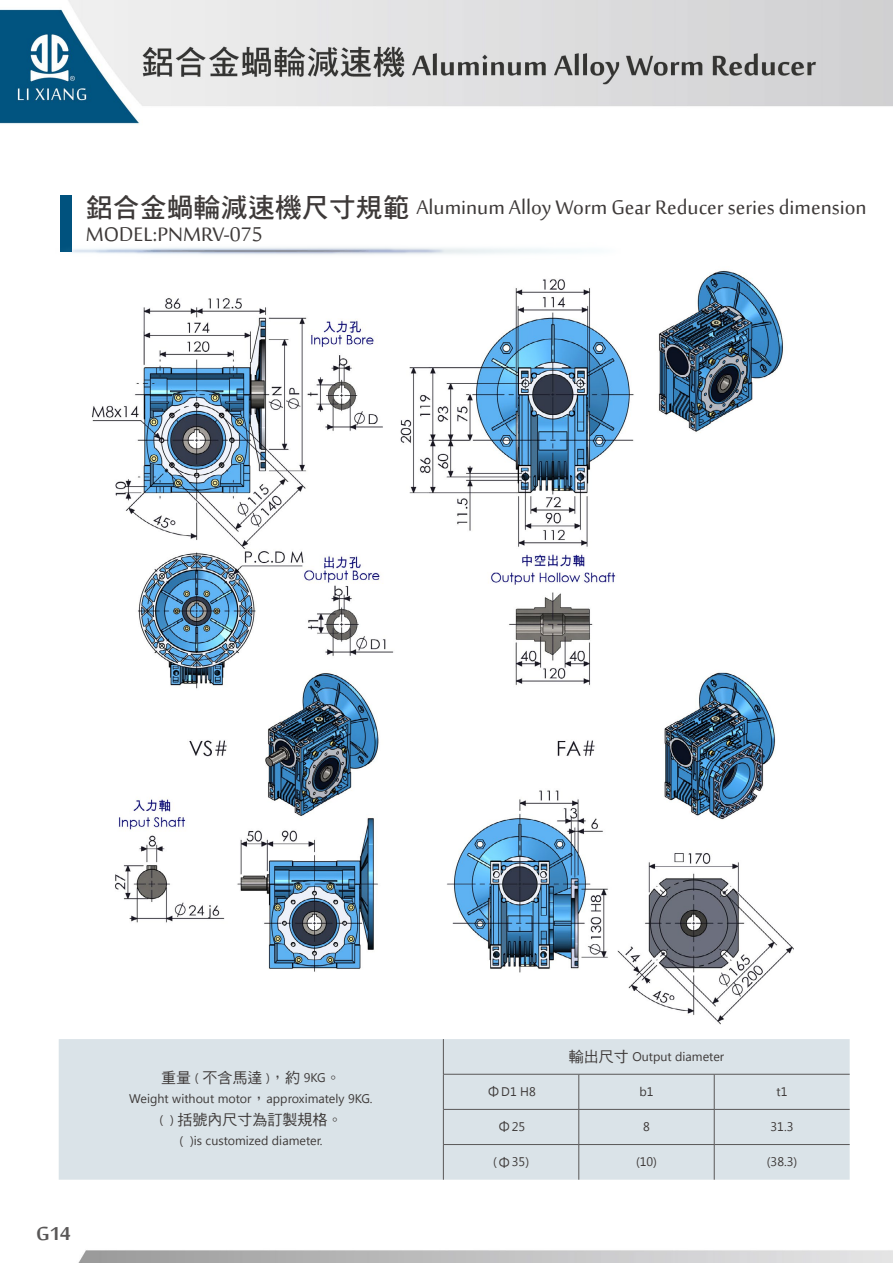
<style>
.page{position:relative;width:893px;height:1263px;background:#fff}
.page>*{position:absolute;margin:0;border:0;box-sizing:border-box;transform-origin:0 0}
.t1{font:27px/27px "Sakkal Majalla";color:#3e3a39}
.t2{font:700 25.8px "Sakkal Majalla";color:#595757}
.t3{font:15px "DF Hei Std W5";color:#3e3a39}
.t4{font:12.45px "Segoe UI";color:#3e3a39}
.s1{font-family:"DF Hei Std W7"}
.s2{font-family:"Segoe UI";font-size:12.45px}
.s3{font-family:"DF Hei Std W5";font-size:15px}
</style>
<div class="page">
<img style="left:0;top:0;width:893px;height:1263px">
<img style="left:91px;top:255px;width:703px;height:774px">
<div style="left:59px;top:1039px;width:791px;height:141px;background:#dae3e8"></div>
<hr style="left:443px;top:1039px;width:1px;height:35px;background:#595757">
<hr style="left:443px;top:1074px;width:136px;height:1px;background:#595757">
<hr style="left:443px;top:1074px;width:1px;height:35px;background:#595757">
<hr style="left:579px;top:1074px;width:135px;height:1px;background:#595757">
<hr style="left:579px;top:1074px;width:1px;height:35px;background:#595757">
<hr style="left:714px;top:1074px;width:136px;height:1px;background:#595757">
<hr style="left:714px;top:1074px;width:1px;height:35px;background:#595757">
<hr style="left:443px;top:1109px;width:136px;height:1px;background:#595757">
<hr style="left:443px;top:1109px;width:1px;height:35px;background:#595757">
<hr style="left:579px;top:1109px;width:135px;height:1px;background:#595757">
<hr style="left:579px;top:1109px;width:1px;height:35px;background:#595757">
<hr style="left:714px;top:1109px;width:136px;height:1px;background:#595757">
<hr style="left:714px;top:1109px;width:1px;height:35px;background:#595757">
<hr style="left:443px;top:1144px;width:136px;height:1px;background:#595757">
<hr style="left:443px;top:1145px;width:1px;height:35px;background:#595757">
<hr style="left:579px;top:1144px;width:135px;height:1px;background:#595757">
<hr style="left:579px;top:1145px;width:1px;height:35px;background:#595757">
<hr style="left:714px;top:1144px;width:136px;height:1px;background:#595757">
<hr style="left:714px;top:1145px;width:1px;height:35px;background:#595757">
<div style="left:60px;top:195px;width:12px;height:57px;background:#00527e"></div>
<img style="left:47px;top:242px;width:580px;height:17px">
<h1 class="t1" style="left:86px;top:195px;width:782px"><span class="s1">鋁合金蝸輪減速機尺寸規範</span> Aluminum Alloy Worm Gear Reducer series dimension<br>MODEL:PNMRV-075</h1>
<h2 class="t2" style="left:36px;top:1219px;width:36px">G14</h2>
<p class="t3" style="left:161px;top:1070px;width:181px">重量 <span class="s2">(</span> 不含馬達 <span class="s2">)</span>，約 <span class="s2">9KG</span>。</p>
<p class="t4" style="left:129px;top:1090px;width:245px">Weight without motor<span class="s3">，</span>approximately 9KG.</p>
<p class="t3" style="left:159px;top:1112px;width:185px"><span class="s2">( )</span> 括號內尺寸為訂製規格。</p>
<p class="t4" style="left:179px;top:1132px;width:145px">( )is customized diameter.</p>
<p class="t4" style="left:569px;top:1048px;width:157px"><span class="s3">輸出尺寸</span> Output diameter</p>
<p class="t4" style="left:486px;top:1083px;width:51px"><span class="s3">Φ</span>D1 H8</p>
<p class="t4" style="left:639px;top:1083px;width:16px">b1</p>
<p class="t4" style="left:776px;top:1083px;width:12px">t1</p>
<p class="t4" style="left:497px;top:1118px;width:30px"><span class="s3">Φ</span>25</p>
<p class="t4" style="left:643px;top:1118px;width:8px">8</p>
<p class="t4" style="left:771px;top:1118px;width:24px">31.3</p>
<p class="t4" style="left:493px;top:1153px;width:38px">(<span class="s3">Φ</span>35)</p>
<p class="t4" style="left:636px;top:1153px;width:23px">(10)</p>
<p class="t4" style="left:767px;top:1153px;width:32px">(38.3)</p>
</div>
